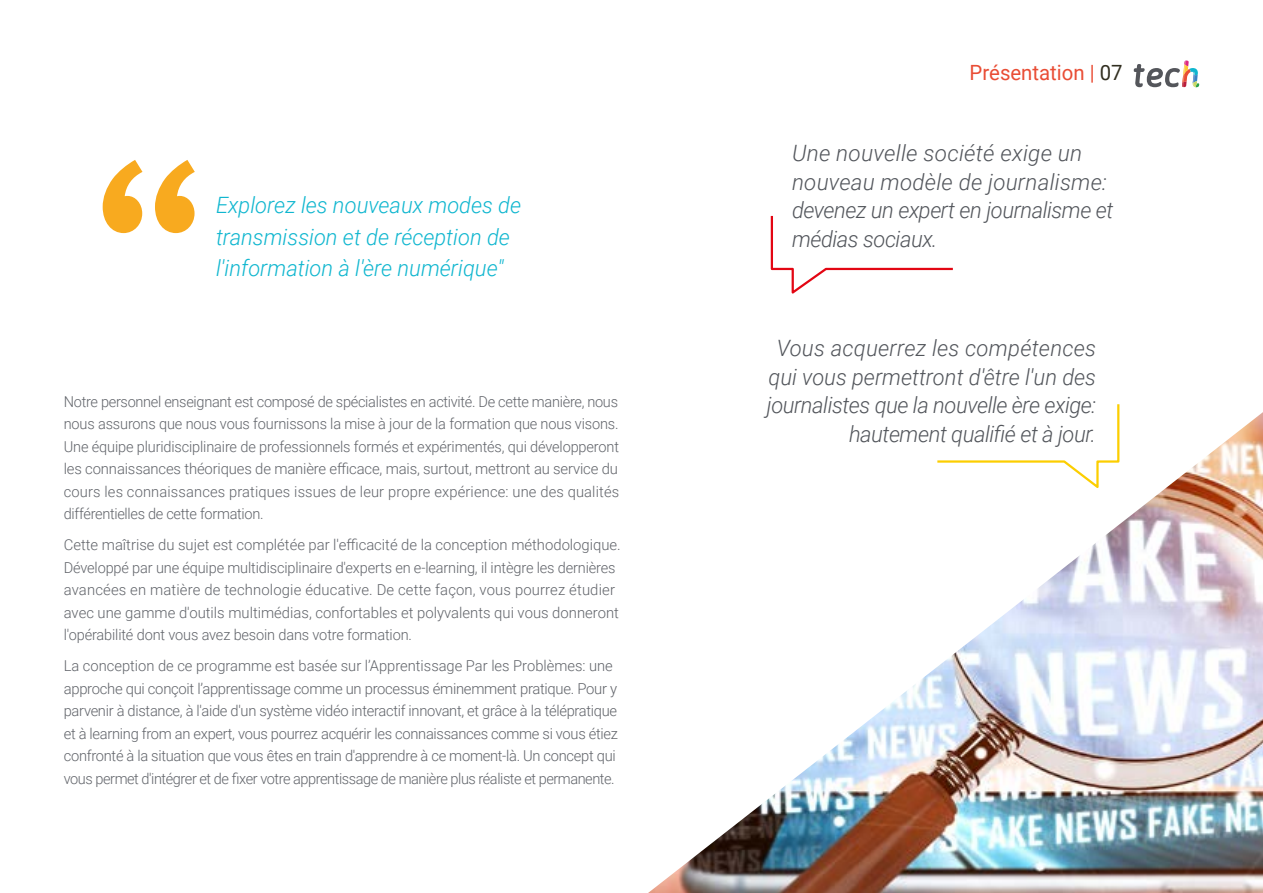
<style>
.page{position:relative;width:1263px;height:893px;background:#fff}
.page>*{position:absolute;margin:0;border:0;box-sizing:border-box;transform-origin:0 0}
.t1{font:italic 300 22.5px/28.5px "Roboto";color:#52555b;text-align:right}
.t2{font:italic 300 22.5px/31.5px "Roboto";color:#0fb6cf}
.t3{font:21px "Roboto";color:#e94d35}
.t4{font:300 15px/22.5px "Roboto";letter-spacing:-.01em;color:#61646a}
.s1{color:#312e20}
</style>
<div class="page">
<svg style="left:103px;top:160px;width:92px;height:73px"></svg>
<img style="left:648px;top:412px;width:615px;height:481px">
<svg style="left:935px;top:404px;width:185px;height:87px"></svg>
<svg style="left:770px;top:215px;width:183px;height:79px"></svg>
<svg style="left:1134px;top:61px;width:65px;height:27px"></svg>
<h1 class="t2" style="left:216px;top:189px;width:307px">Explorez les nouveaux modes de transmission et de réception de l'information à l'ère numérique"</h1>
<p class="t4" style="left:64px;top:390px;width:557px;text-align:justify">Notre personnel enseignant est composé de spécialistes en activité. De cette manière, nous nous assurons que nous vous fournissons la mise à jour de la formation que nous visons.<br>Une équipe pluridisciplinaire de professionnels formés et expérimentés, qui développeront les connaissances théoriques de manière efficace, mais, surtout, mettront au service du cours les connaissances pratiques issues de leur propre expérience: une des qualités différentielles de cette formation.</p>
<p class="t4" style="left:64px;top:533px;width:559px">Cette maîtrise du sujet est complétée par l'efficacité de la conception méthodologique.<br>Développé par une équipe multidisciplinaire d'experts en e-learning, il intègre les dernières avancées en matière de technologie éducative. De cette façon, vous pourrez étudier avec une gamme d'outils multimédias, confortables et polyvalents qui vous donneront l'opérabilité dont vous avez besoin dans votre formation.</p>
<p class="t4" style="left:64px;top:654px;width:556px">La conception de ce programme est basée sur l’Apprentissage Par les Problèmes: une approche qui conçoit l’apprentissage comme un processus éminemment pratique. Pour y parvenir à distance, à l'aide d'un système vidéo interactif innovant, et grâce à la télépratique et à learning from an expert, vous pourrez acquérir les connaissances comme si vous étiez confronté à la situation que vous êtes en train d'apprendre à ce moment-là. Un concept qui vous permet d'intégrer et de fixer votre apprentissage de manière plus réaliste et permanente.</p>
<h2 class="t3" style="left:970px;top:57px;width:155px">Présentation | <span class="s1">07</span></h2>
<h1 class="t1" style="left:792px;top:138px;width:323px;text-align:left">Une nouvelle société exige un nouveau modèle de journalisme: devenez un expert en journalisme et médias sociaux.</h1>
<h1 class="t1" style="left:767px;top:333px;width:331px">Vous acquerrez les compétences qui vous permettront d'être l'un des journalistes que la nouvelle ère exige: hautement qualifié et à jour.</h1>
</div>
